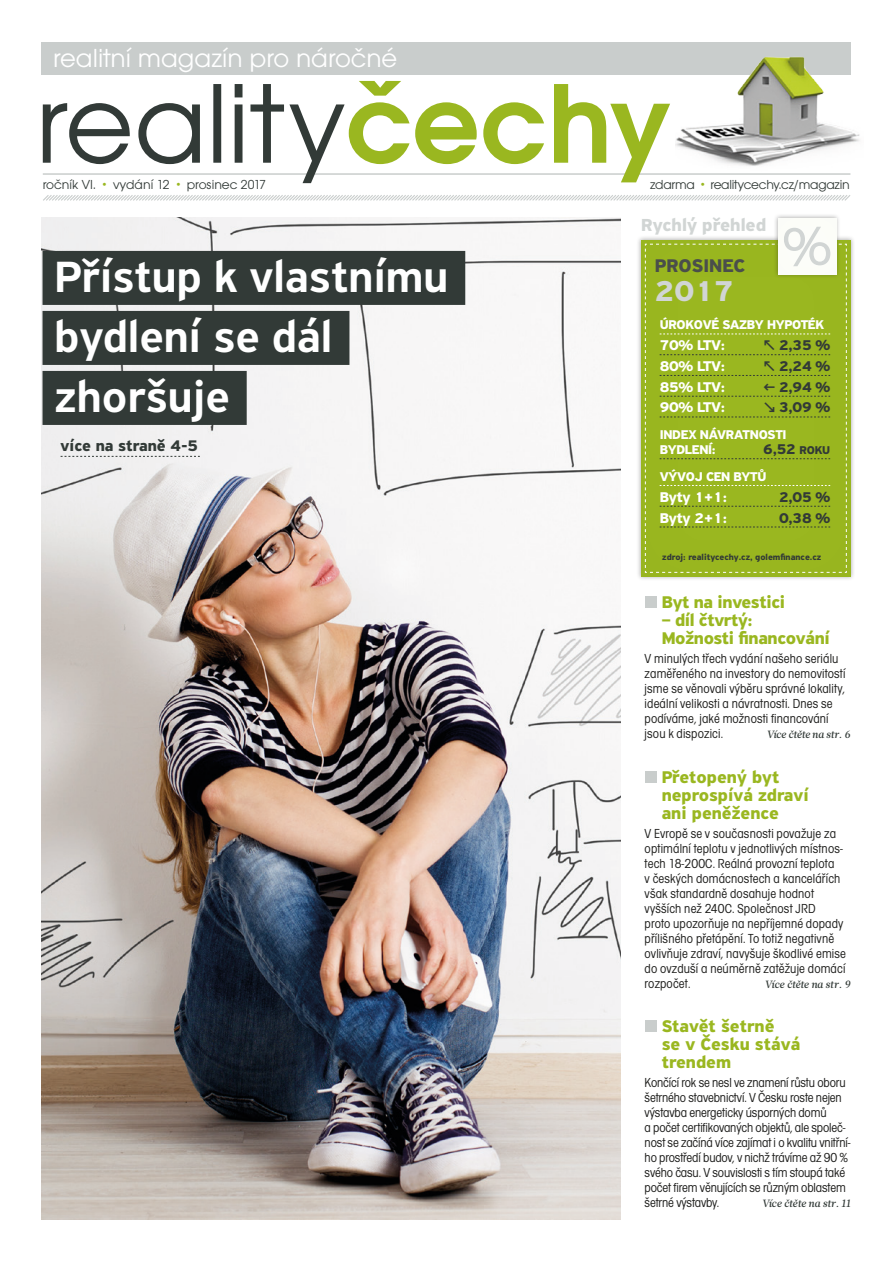
<style>
.page{position:relative;width:893px;height:1263px;background:#fff}
.page>*{position:absolute;margin:0;border:0;box-sizing:border-box;transform-origin:0 0}
.t1{font:500 46.5px/60px "PF Highway Sans Pro";color:#fff}
.t2{font:700 30.45px "PF Highway Sans Pro";color:#d1d5d4}
.t3{font:27px "Avant Gar Got Itc TOT Boo";color:#fff}
.t4{font:700 19.5px "PF Highway Sans Pro";color:#4a4e4b}
.t5{font:700 18.45px "PF Highway Sans Pro";color:#d1d5d4}
.t6{font:700 18px/18px "PF Highway Sans Pro";color:#9ab720}
.t7{font:700 18px/18px "PF Highway Sans Pro";letter-spacing:-.02em;color:#9ab720}
.t8{font:700 16.35px "PF Highway Sans Pro";color:#323a37}
.t9{font:700 15px "PF Highway Sans Pro";letter-spacing:-.02em;color:#fff}
.t10{font:700 15px "PF Highway Sans Pro";letter-spacing:-.02em;color:#323a37}
.t11{font:13.5px/15px "Avant Gar Got Itc TOT Boo Con";letter-spacing:.01em;color:#1d1d1b}
.t12{font:13.5px/15px "Avant Gar Got Itc TOT Boo Con";letter-spacing:-.01em;color:#1d1d1b}
.t13{font:700 13.5px/15px "PF Highway Sans Pro";letter-spacing:-.02em;color:#fff}
.t14{font:13.5px "Avant Gar Got Itc TOT Boo";color:#323a37}
.t15{font:13.5px "Avant Gar Got Itc TOT Boo";letter-spacing:-.02em;color:#323a37}
.t16{font:italic 500 10.5px "Glosa Text";letter-spacing:-.01em;color:#323a37}
.t17{font:700 9px "PF Highway Sans Pro";color:#323a37}
.s1{font-family:"Galette";font-weight:500;color:#9ab720}
.s2{font-size:12px}
</style>
<div class="page">
<img style="left:42px;top:218px;width:579px;height:1002px">
<div style="left:43px;top:251px;width:422px;height:54px;background:#323a37"></div>
<div style="left:43px;top:311px;width:306px;height:54px;background:#323a37"></div>
<div style="left:43px;top:371px;width:204px;height:54px;background:#323a37"></div>
<div style="left:645px;top:596px;width:12px;height:12px;background:#c9cdcc"></div>
<div style="left:645px;top:771px;width:12px;height:11px;background:#c9cdcc"></div>
<div style="left:645px;top:1020px;width:12px;height:12px;background:#c9cdcc"></div>
<svg style="left:43px;top:195px;width:808px;height:6px"></svg>
<hr style="left:43px;top:173px;width:807px;height:2px;background:#c9cdcc">
<div style="left:41px;top:43px;width:809px;height:32px;background:#c9cdcc"></div>
<svg style="left:61px;top:456px;width:139px;height:1px"></svg>
<img style="left:675px;top:43px;width:185px;height:123px">
<svg style="left:43px;top:81px;width:627px;height:102px"></svg>
<div style="left:637px;top:235px;width:218px;height:347px;background:#f0f0f0"></div>
<div style="left:640px;top:239px;width:212px;height:339px;background:#9ab720"></div>
<div style="left:773px;top:214px;width:68px;height:65px;background:#1d1d1b;opacity:.35"></div>
<div style="left:778px;top:216px;width:61px;height:60px;background:#9ab720;opacity:.05"></div>
<svg style="left:645px;top:227px;width:202px;height:346px"></svg>
<h3 class="t3" style="left:53px;top:42px;width:346px">realitní magazín pro náročné</h3>
<p class="t14" style="left:43px;top:177px;width:225px">ročník VI. <span class="s1">•</span> vydání 12 <span class="s1">•</span> prosinec 2017</p>
<p class="t15" style="left:650px;top:177px;width:201px">zdarma <span class="s1">•</span> realitycechy.cz/magazin</p>
<h1 class="t1" style="left:55px;top:248px;width:395px">Přístup k vlastnímu bydlení se dál zhoršuje</h1>
<p class="t8" style="left:61px;top:437px;width:139px">více na straně 4-5</p>
<h3 class="t5" style="left:641px;top:215px;width:126px">Rychlý přehled</h3>
<h3 class="t4" style="left:655px;top:254px;width:92px">PROSINEC</h3>
<h2 class="t2" style="left:655px;top:273px;width:81px">2017</h2>
<p class="t13" style="left:660px;top:318px;width:166px">ÚROKOVÉ SAZBY HYPOTÉK</p>
<p class="t9" style="left:660px;top:336px;width:67px">70% LTV:</p>
<p class="t10" style="left:763px;top:336px;width:69px">↖ 2,35 %</p>
<p class="t9" style="left:660px;top:357px;width:67px">80% LTV:</p>
<p class="t10" style="left:763px;top:357px;width:69px">↖ 2,24 %</p>
<p class="t9" style="left:660px;top:378px;width:67px">85% LTV:</p>
<p class="t10" style="left:763px;top:378px;width:69px">← 2,94 %</p>
<p class="t9" style="left:660px;top:399px;width:67px">90% LTV:</p>
<p class="t10" style="left:763px;top:399px;width:69px">↘ 3,09 %</p>
<p class="t13" style="left:660px;top:428px;width:128px">INDEX NÁVRATNOSTI<br>BYDLENÍ:</p>
<p class="t10" style="left:763px;top:441px;width:68px">6,52 <span class="s2">ROKU</span></p>
<p class="t13" style="left:660px;top:469px;width:108px">VÝVOJ CEN BYTŮ</p>
<p class="t9" style="left:660px;top:488px;width:69px">Byty 1+1:</p>
<p class="t10" style="left:779px;top:488px;width:53px">2,05 %</p>
<p class="t9" style="left:660px;top:509px;width:69px">Byty 2+1:</p>
<p class="t10" style="left:779px;top:509px;width:53px">0,38 %</p>
<p class="t17" style="left:662px;top:551px;width:161px">zdroj: realitycechy.cz, golemfinance.cz</p>
<h3 class="t7" style="left:662px;top:593px;width:125px">Byt na investici</h3>
<h3 class="t7" style="left:662px;top:611px;width:170px">– díl čtvrtý:<br>Možnosti financování</h3>
<p class="t11" style="left:645px;top:651px;width:202px">V minulých třech vydání našeho seriálu zaměřeného na investory do nemovitostí jsme se věnovali výběru správné lokality, ideální velikosti a návratnosti. Dnes se podíváme, jaké možnosti financování jsou k dispozici.</p>
<p class="t16" style="left:767px;top:727px;width:85px">Více čtěte na str. 6</p>
<h3 class="t6" style="left:662px;top:768px;width:149px">Přetopený byt neprospívá zdraví ani peněžence</h3>
<p class="t11" style="left:645px;top:826px;width:203px">V Evropě se v současnosti považuje za optimální teplotu v jednotlivých místnos&shy;tech 18-200C. Reálná provozní teplota<br>v českých domácnostech a kancelářích však standardně dosahuje hodnot vyšších než 240C. Společnost JRD<br>proto upozorňuje na nepříjemné dopady přílišného přetápění. To totiž negativně ovlivňuje zdraví, navyšuje škodlivé emise do ovzduší a neúměrně zatěžuje domácí rozpočet.</p>
<p class="t16" style="left:765px;top:977px;width:87px">Více čtěte na str. 9</p>
<h3 class="t6" style="left:662px;top:1018px;width:140px">Stavět šetrně<br>se v Česku stává trendem</h3>
<p class="t12" style="left:645px;top:1075px;width:207px">Končící rok se nesl ve znamení růstu oboru šetrného stavebnictví. V Česku roste nejen výstavba energeticky úsporných domů<br>a počet certifikovaných objektů, ale společ&shy;nost se začíná více zajímat i o kvalitu vnitřní&shy;ho prostředí budov, v nichž trávíme až 90 % svého času. V souvislosti s tím stoupá také počet firem věnujících se různým oblastem šetrné výstavby.</p>
<p class="t16" style="left:762px;top:1197px;width:90px">Více čtěte na str. 11</p>
</div>
